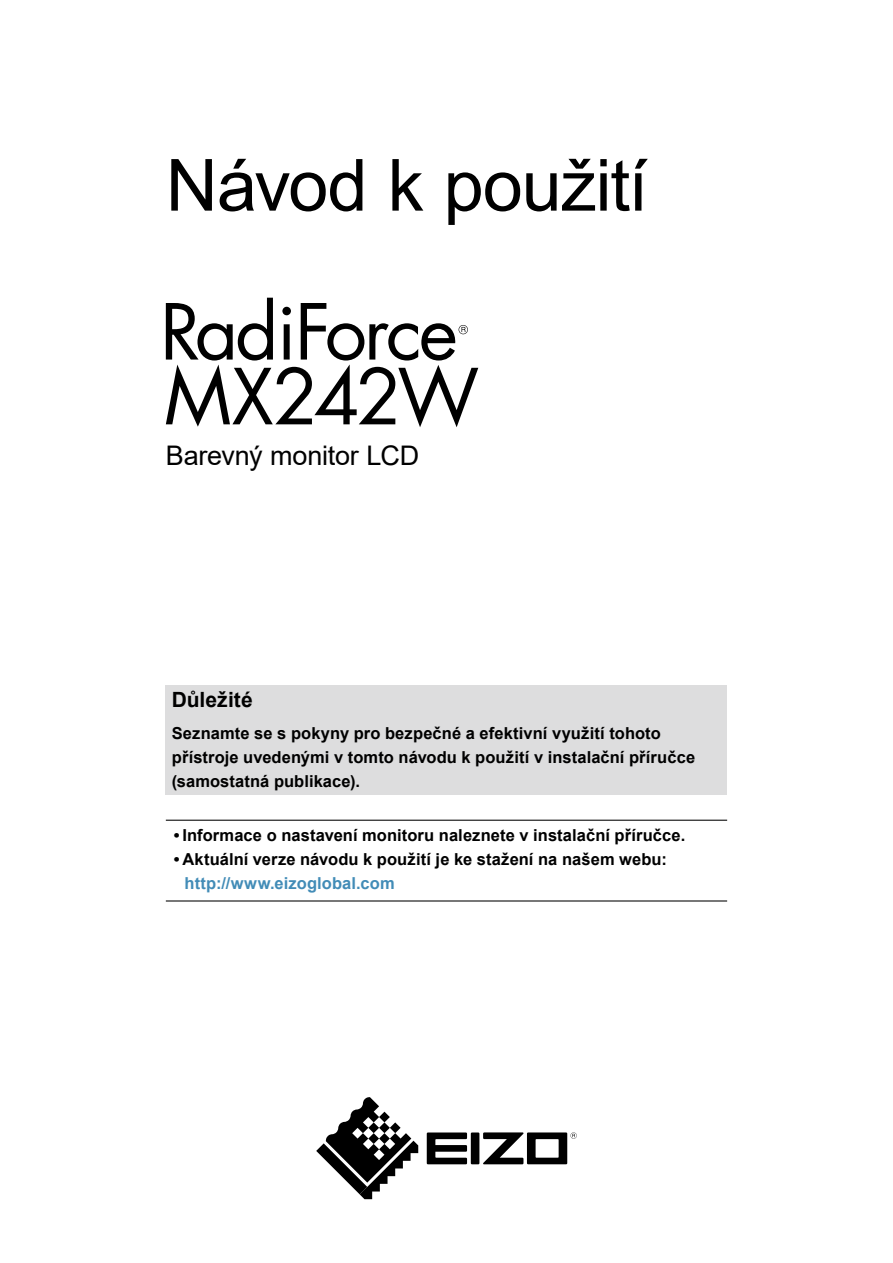
<style>
.page{position:relative;width:893px;height:1263px;background:#fff}
.page>*{position:absolute;margin:0;border:0;box-sizing:border-box;transform-origin:0 0}
.t1{font:72px "Arial";letter-spacing:-.015em;color:#000}
.t2{font:27px "Arial";letter-spacing:-.01em;color:#000}
.t3{font:700 21px "Arial";letter-spacing:.005em;color:#000}
.t4{font:700 16.5px/24px "Arial";letter-spacing:.005em;color:#000}
.t5{font:700 16.5px "Arial";letter-spacing:.005em;color:#428cb7}
</style>
<div class="page">
<div style="left:166px;top:685px;width:561px;height:110px;background:#ddddde"></div>
<hr style="left:166px;top:820px;width:561px;height:1px;background:#000">
<hr style="left:166px;top:900px;width:561px;height:1px;background:#000">
<svg style="left:427px;top:1132px;width:150px;height:32px"></svg>
<svg style="left:316px;top:1097px;width:102px;height:102px"></svg>
<svg style="left:166px;top:298px;width:312px;height:129px"></svg>
<h1 class="t1" style="left:166px;top:136px;width:484px">Návod k použití</h1>
<h2 class="t2" style="left:166px;top:437px;width:255px">Barevný monitor LCD</h2>
<p class="t3" style="left:172px;top:684px;width:82px">Důležité</p>
<p class="t4" style="left:172px;top:721px;width:525px">Seznamte se s pokyny pro bezpečné a efektivní využití tohoto přístroje uvedenými v tomto návodu k použití v instalační příručce (samostatná publikace).</p>
<p class="t4" style="left:174px;top:824px;width:513px">• Informace o nastavení monitoru naleznete v instalační příručce.</p>
<p class="t4" style="left:174px;top:848px;width:494px">• Aktuální verze návodu k použití je ke stažení na našem webu:</p>
<p class="t5" style="left:185px;top:872px;width:212px">http://www.eizoglobal.com</p>
</div>
